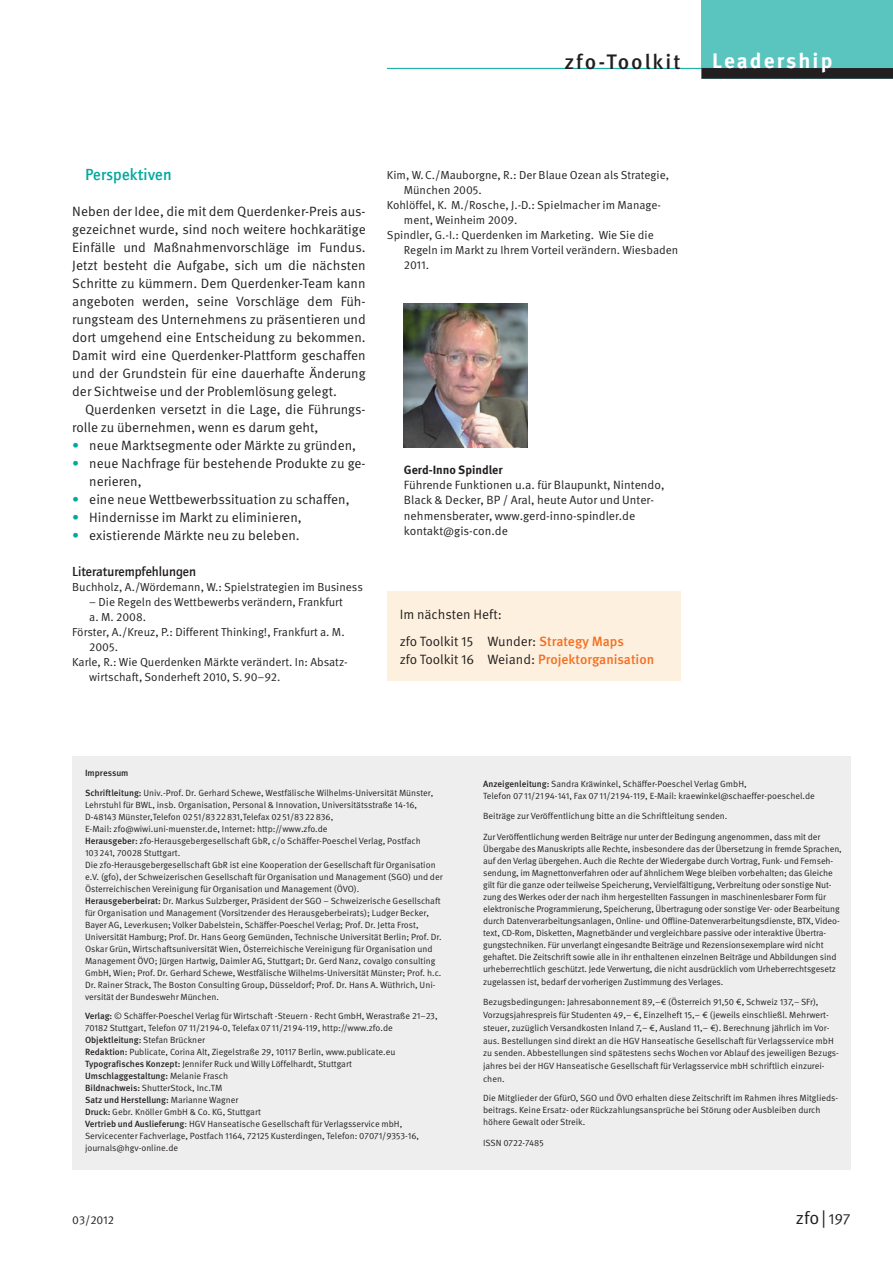
<style>
.page{position:relative;width:893px;height:1263px;background:#fff}
.page>*{position:absolute;margin:0;border:0;box-sizing:border-box;transform-origin:0 0}
.t1{font:500 21px "Meta Pro";letter-spacing:.095em;color:#231f20}
.t2{font:700 21px "Meta Pro";letter-spacing:.1em;color:#fff}
.t3{font:18px "Meta Pro Norm";color:#231f20}
.t4{font:500 16.5px "ITC Quay Sans Com";letter-spacing:.015em;color:#00a99e}
.t5{font:13.5px/18px "Meta Pro Norm";color:#231f20}
.t6{font:500 13.5px "ITC Quay Sans Com";color:#231f20}
.t7{font:12px/15.3px "Meta Pro Norm";color:#231f20}
.t8{font:700 12px "Meta Pro";color:#231f20}
.t9{font:11.7px "Meta Pro Norm";color:#231f20}
.t10{font:9px/12px "Meta Pro Norm";letter-spacing:-.005em;color:#231f20}
.t11{font:500 9px "Meta Pro";color:#231f20}
.s1{color:#00a99e}
.s2{font-family:"Meta Pro";font-weight:500;color:#f36e21}
.s3{font-family:"Meta Pro";font-weight:500}
.s4{font-family:"Meta Pro Norm";font-weight:400}
.s5{font-size:15px}
</style>
<div class="page">
<div style="left:702px;top:0;width:191px;height:79px;background:#5ac4bf"></div>
<hr style="left:387px;top:68px;width:330px;height:1px;background:#00a99e">
<div style="left:702px;top:68px;width:191px;height:11px;background:#231f20"></div>
<img style="left:404px;top:303px;width:123px;height:145px">
<div style="left:72px;top:756px;width:778px;height:414px;background:#eeeeef"></div>
<div style="left:387px;top:591px;width:293px;height:90px;background:#fef0de"></div>
<h1 class="t1" style="left:564px;top:45px;width:118px">zfo-Toolkit</h1>
<h1 class="t2" style="left:712px;top:44px;width:122px">Leadership</h1>
<h3 class="t4" style="left:85px;top:164px;width:88px">Perspektiven</h3>
<p class="t5" style="left:72px;top:201px;width:295px;text-align:justify">Neben der Idee, die mit dem Querdenker-Preis aus&shy;gezeichnet wurde, sind noch weitere hochkarätige Einfälle und Maßnahmenvorschläge im Fundus.<br>Jetzt besteht die Aufgabe, sich um die nächsten Schritte zu kümmern. Dem Querdenker-Team kann angeboten werden, seine Vorschläge dem Füh&shy;rungsteam des Unternehmens zu präsentieren und dort umgehend eine Entscheidung zu bekommen.<br>Damit wird eine Querdenker-Plattform geschaffen und der Grundstein für eine dauerhafte Änderung der Sichtweise und der Problemlösung gelegt.</p>
<h3 class="t5" style="left:72px;top:399px;width:295px;text-indent:13px">Querdenken versetzt in die Lage, die Führungs&shy;rolle zu übernehmen, wenn es darum geht,</h3>
<h3 class="t5" style="left:72px;top:435px;width:285px"><span class="s1">•</span> neue Marktsegmente oder Märkte zu gründen,</h3>
<h3 class="t5" style="left:89px;top:453px;width:278px;text-indent:-17px"><span class="s1">•</span> neue Nachfrage für bestehende Produkte zu ge&shy;nerieren,</h3>
<h3 class="t5" style="left:72px;top:489px;width:279px"><span class="s1">•</span> eine neue Wettbewerbssituation zu schaffen,</h3>
<h3 class="t5" style="left:72px;top:507px;width:231px"><span class="s1">•</span> Hindernisse im Markt zu eliminieren,</h3>
<h3 class="t5" style="left:72px;top:525px;width:229px"><span class="s1">•</span> existierende Märkte neu zu beleben.</h3>
<h3 class="t6" style="left:72px;top:563px;width:125px">Literaturempfehlungen</h3>
<p class="t9" style="left:72px;top:578px;width:292px">Buchholz, A./Wördemann, W.: Spielstrategien im Business</p>
<p class="t9" style="left:89px;top:593px;width:255px">– Die Regeln des Wettbewerbs verändern, Frankfurt</p>
<p class="t9" style="left:89px;top:608px;width:58px">a. M. 2008.</p>
<p class="t9" style="left:72px;top:623px;width:274px">Förster, A./Kreuz, P.: Different Thinking!, Frankfurt a. M.</p>
<p class="t9" style="left:89px;top:638px;width:30px">2005.</p>
<p class="t9" style="left:72px;top:653px;width:277px">Karle, R.: Wie Querdenken Märkte verändert. In: Absatz-</p>
<p class="t9" style="left:89px;top:668px;width:193px">wirtschaft, Sonderheft 2010, S. 90–92.</p>
<p class="t9" style="left:387px;top:166px;width:284px">Kim, W. C./Mauborgne, R.: Der Blaue Ozean als Strategie,</p>
<p class="t9" style="left:404px;top:181px;width:79px">München 2005.</p>
<p class="t9" style="left:387px;top:196px;width:275px">Kohlöffel, K. M./Rosche, J.-D.: Spielmacher im Manage-</p>
<p class="t9" style="left:404px;top:211px;width:115px">ment, Weinheim 2009.</p>
<p class="t9" style="left:387px;top:226px;width:268px">Spindler, G.-I.: Querdenken im Marketing. Wie Sie die</p>
<p class="t9" style="left:404px;top:241px;width:276px">Regeln im Markt zu Ihrem Vorteil verändern. Wiesbaden</p>
<p class="t9" style="left:404px;top:256px;width:27px">2011.</p>
<h3 class="t8" style="left:404px;top:460px;width:100px">Gerd-Inno Spindler</h3>
<h3 class="t7" style="left:404px;top:476px;width:262px">Führende Funktionen u.a. für Blaupunkt, Nintendo, Black &amp; Decker, BP / Aral, heute Autor und Unter&shy;nehmensberater, www.gerd-inno-spindler.de kontakt@gis-con.de</h3>
<h3 class="t5" style="left:400px;top:600px;width:226px;line-height:26.5px">Im nächsten Heft:<br>zfo Toolkit 15 Wunder: <span class="s2">Strategy Maps</span></h3>
<h3 class="t5" style="left:400px;top:649px;width:256px">zfo Toolkit 16 Weiand: <span class="s2">Projektorganisation</span></h3>
<p class="t11" style="left:85px;top:766px;width:45px">Impressum</p>
<p class="t10" style="left:85px;top:786px;width:359px"><span class="s3">Schriftleitung:</span> Univ.-Prof. Dr. Gerhard Schewe, Westfälische Wilhelms-Universität Münster, Lehrstuhl für BWL, insb. Organisation, Personal &amp; Innovation, Universitätsstraße 14-16, D-48143 Münster,Telefon 02 51/83 22 831,Telefax 02 51/83 22 836,<br>E-Mail: zfo@wiwi.uni-muenster.de, Internet: http://www.zfo.de<br><span class="s3">Herausgeber:</span> zfo-Herausgebergesellschaft GbR, c/o Schäffer-Poeschel Verlag, Postfach<br>103 241, 70028 Stuttgart.<br>Die zfo-Herausgebergesellschaft GbR ist eine Kooperation der Gesellschaft für Organisation e.V. (gfo), der Schweizerischen Gesellschaft für Organisation und Management (SGO) und der Österreichischen Vereinigung für Organisation und Management (ÖVO).<br><span class="s3">Herausgeberbeirat:</span> Dr. Markus Sulzberger, Präsident der SGO – Schweizerische Gesellschaft für Organisation und Management (Vorsitzender des Herausgeberbeirats); Ludger Becker, Bayer AG, Leverkusen; Volker Dabelstein, Schäffer-Poeschel Verlag; Prof. Dr. Jetta Frost, Universität Hamburg; Prof. Dr. Hans Georg Gemünden, Tech nische Universität Berlin; Prof. Dr.<br>Oskar Grün, Wirtschaftsuniversität Wien, Österreichische Vereinigung für Organisation und Management ÖVO; Jürgen Hartwig, Daimler AG, Stuttgart; Dr. Gerd Nanz, covalgo consulting GmbH, Wien; Prof. Dr. Gerhard Schewe, West fälische Wilhelms-Universität Münster; Prof. h.c.<br>Dr. Rainer Strack, The Boston Consulting Group, Düsseldorf; Prof. Dr. Hans A. Wüthrich, Uni&shy;versität der Bundeswehr München.</p>
<p class="t10" style="left:85px;top:1009px;width:354px"><span class="s3">Verlag:</span> © Schäffer-Poeschel Verlag für Wirtschaft ·Steuern · Recht GmbH, Werastraße 21–23,<br>70182 Stuttgart, Telefon 07 11/21 94-0, Telefax 07 11/21 94-119, http://www.zfo.de</p>
<p class="t11" style="left:85px;top:1033px;width:121px">Objektleitung: <span class="s4">Stefan Brückner</span></p>
<p class="t10" style="left:85px;top:1045px;width:312px"><span class="s3">Redaktion:</span> Publicate, Corina Alt, Ziegelstraße 29, 10117 Berlin, www.publicate.eu<br><span class="s3">Typografisches Konzept:</span> Jennifer Ruck und Willy Löffelhardt, Stuttgart</p>
<p class="t11" style="left:85px;top:1069px;width:145px">Umschlaggestaltung: <span class="s4">Melanie Frasch</span></p>
<p class="t10" style="left:85px;top:1081px;width:139px"><span class="s3">Bildnachweis:</span> ShutterStock, Inc.TM</p>
<p class="t11" style="left:85px;top:1093px;width:155px">Satz und Herstellung: <span class="s4">Marianne Wagner</span></p>
<p class="t10" style="left:85px;top:1105px;width:336px"><span class="s3">Druck:</span> Gebr. Knöller GmbH &amp; Co. KG, Stuttgart<br><span class="s3">Vertrieb und Auslieferung</span>: HGV Hanseatische Gesellschaft für Verlagsservice mbH, Servicecenter Fachverlage, Postfach 1164, 72125 Kusterdingen, Telefon: 07071/9353-16, journals@hgv-online.de</p>
<p class="t9" style="left:72px;top:1211px;width:43px">03/2012</p>
<p class="t10" style="left:483px;top:777px;width:333px"><span class="s3">Anzeigenleitung:</span> Sandra Kräwinkel, Schäffer-Poeschel Verlag GmbH,<br>Telefon 07 11/21 94-141, Fax 07 11/21 94-119, E-Mail: kraewinkel@schaeffer-poeschel.de</p>
<p class="t10" style="left:483px;top:810px;width:246px">Beiträge zur Veröffentlichung bitte an die Schriftleitung senden.</p>
<p class="t10" style="left:483px;top:830px;width:360px">Zur Veröffentlichung werden Beiträge nur unter der Bedingung angenommen, dass mit der Übergabe des Manuskripts alle Rechte, insbesondere das der Übersetzung in fremde Sprachen, auf den Verlag übergehen. Auch die Rechte der Wiedergabe durch Vortrag, Funk- und Fernseh&shy;sendung, im Magnettonverfahren oder auf ähnlichem Wege bleiben vorbehalten; das Gleiche gilt für die ganze oder teilweise Speicherung, Vervielfältigung, Verbreitung oder sonstige Nut&shy;zung des Werkes oder der nach ihm hergestellten Fassungen in maschinenlesbarer Form für elektronische Programmierung, Speicherung, Übertragung oder sonstige Ver- oder Bearbeitung durch Datenverarbeitungsanlagen, Online- und Offline-Datenverarbeitungsdienste, BTX, Video&shy;text, CD-Rom, Disketten, Magnetbänder und vergleichbare passive oder interaktive Übertra&shy;gungstechniken. Für unverlangt eingesandte Beiträge und Rezensionsexemplare wird nicht gehaftet. Die Zeitschrift sowie alle in ihr enthaltenen einzelnen Beiträge und Abbildungen sind urheberrechtlich geschützt. Jede Verwertung, die nicht ausdrücklich vom Urheberrechtsgesetz zugelassen ist, bedarf der vorherigen Zustimmung des Verlages.</p>
<p class="t10" style="left:483px;top:995px;width:357px;line-height:12.8px">Bezugsbedingungen: Jahresabonnement 89,–€ (Österreich 91,50 €, Schweiz 137,– SFr), Vorzugsjahrespreis für Studenten 49,– €, Einzelheft 15,– € (jeweils einschließl. Mehrwert&shy;steuer, zuzüglich Versandkosten Inland 7,– €, Ausland 11,– €). Berechnung jährlich im Vor&shy;aus. Bestellungen sind direkt an die HGV Hanseatische Gesellschaft für Verlagsservice mbH zu senden. Ab bestellungen sind spätestens sechs Wochen vor Ablauf des jeweiligen Bezugs&shy;jahres bei der HGV Hanseatische Gesellschaft für Verlagsservice mbH schriftlich einzurei&shy;chen.</p>
<p class="t10" style="left:483px;top:1092px;width:357px">Die Mitglieder der GfürO, SGO und ÖVO erhalten diese Zeitschrift im Rahmen ihres Mitglieds&shy;beitrags. Keine Ersatz- oder Rückzahlungsansprüche bei Störung oder Ausbleiben durch höhere Gewalt oder Streik.</p>
<p class="t10" style="left:483px;top:1136px;width:62px">ISSN 0722-7485</p>
<h2 class="t3" style="left:796px;top:1204px;width:56px">zfo | <span class="s5">197</span></h2>
</div>
